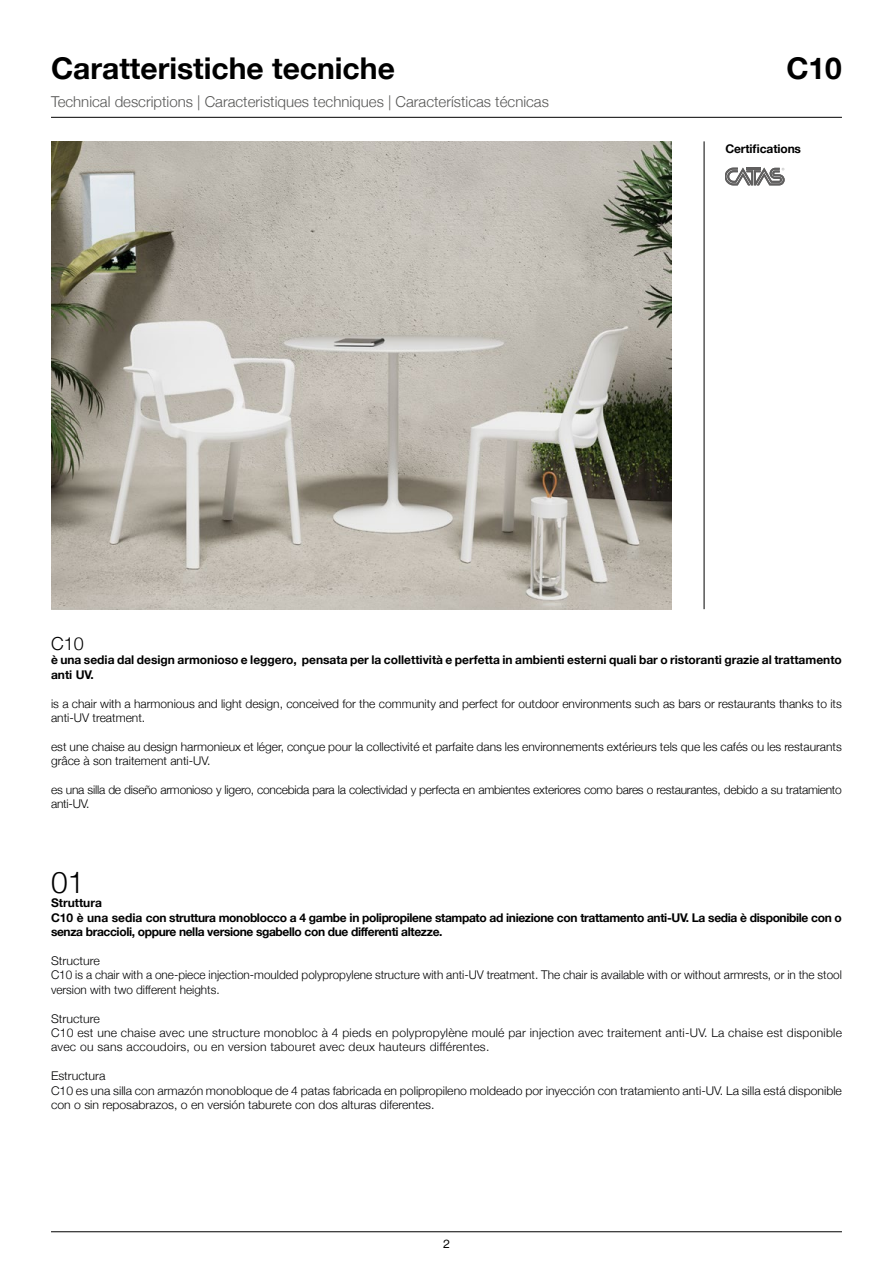
<style>
.page{position:relative;width:893px;height:1263px;background:#fff}
.page>*{position:absolute;margin:0;border:0;box-sizing:border-box;transform-origin:0 0}
.t1{font:700 30px "Helvetica Neue";color:#000}
.t2{font:300 30px "Helvetica Neue";color:#000}
.t3{font:300 18px "Helvetica Neue";color:#000}
.t4{font:300 15px "Helvetica Neue";color:#575756}
.t5{font:300 12px/14.4px "Helvetica Neue";color:#020203}
.t6{font:300 12px/14.4px "Helvetica Neue";color:#000}
.t7{font:300 12px/14.4px "Helvetica Neue";letter-spacing:.02em;color:#020203}
.t8{font:700 12px/14.4px "Helvetica Neue";letter-spacing:-.03em;color:#000}
.t9{font:300 12px/14.4px "Helvetica Neue";letter-spacing:-.02em;color:#000}
.t10{font:700 12px/14.4px "Helvetica Neue";color:#000}
.t11{font:700 12px "Helvetica Neue";letter-spacing:-.01em;color:#000}
.t12{font:12px "Haas Grot Disp 55 Roman";color:#000}
</style>
<div class="page">
<hr style="left:51px;top:1231px;width:791px;height:1px;background:#000">
<img style="left:51px;top:141px;width:621px;height:468px">
<hr style="left:51px;top:117px;width:791px;height:1px;background:#000">
<hr style="left:704px;top:141px;width:1px;height:468px;background:#000">
<svg style="left:725px;top:168px;width:60px;height:17px"></svg>
<h1 class="t1" style="left:51px;top:50px;width:345px">Caratteristiche tecniche</h1>
<h1 class="t1" style="left:786px;top:50px;width:57px">C10</h1>
<p class="t4" style="left:51px;top:92px;width:499px">Technical descriptions | Caracteristiques techniques | Características técnicas</p>
<p class="t11" style="left:725px;top:141px;width:77px">Certifications</p>
<h2 class="t3" style="left:51px;top:633px;width:34px">C10</h2>
<p class="t10" style="left:51px;top:653px;width:792px">è una sedia dal design armonioso e leggero, pensata per la collettività e perfetta in ambienti esterni quali bar o ristoranti grazie al trattamento anti UV.</p>
<p class="t6" style="left:51px;top:696px;width:792px">is a chair with a harmonious and light design, conceived for the community and perfect for outdoor environments such as bars or restaurants thanks to its anti-UV treatment.</p>
<p class="t6" style="left:51px;top:739px;width:792px">est une chaise au design harmonieux et léger, conçue pour la collectivité et parfaite dans les environnements extérieurs tels que les cafés ou les restaurants grâce à son traitement anti-UV.</p>
<p class="t9" style="left:51px;top:782px;width:792px">es una silla de diseño armonioso y ligero, concebida para la colectividad y perfecta en ambientes exteriores como bares o restaurantes, debido a su tratamiento anti-UV.</p>
<h1 class="t2" style="left:51px;top:864px;width:35px">01</h1>
<p class="t8" style="left:51px;top:896px;width:792px">Struttura<br>C10 è una sedia con struttura monoblocco a 4 gambe in polipropilene stampato ad iniezione con trattamento anti-UV. La sedia è disponibile con o senza braccioli, oppure nella versione sgabello con due differenti altezze.</p>
<p class="t5" style="left:51px;top:953px;width:792px">Structure<br>C10 is a chair with a one-piece injection-moulded polypropylene structure with anti-UV treatment. The chair is available with or without armrests, or in the stool version with two different heights.</p>
<p class="t7" style="left:51px;top:1011px;width:792px">Structure<br>C10 est une chaise avec une structure monobloc à 4 pieds en polypropylène moulé par injection avec traitement anti-UV. La chaise est disponible avec ou sans accoudoirs, ou en version tabouret avec deux hauteurs différentes.</p>
<p class="t5" style="left:51px;top:1068px;width:792px">Estructura<br>C10 es una silla con armazón monobloque de 4 patas fabricada en polipropileno moldeado por inyección con tratamiento anti-UV. La silla está disponible con o sin reposabrazos, o en versión taburete con dos alturas diferentes.</p>
<p class="t12" style="left:443px;top:1237px;width:8px">2</p>
</div>
